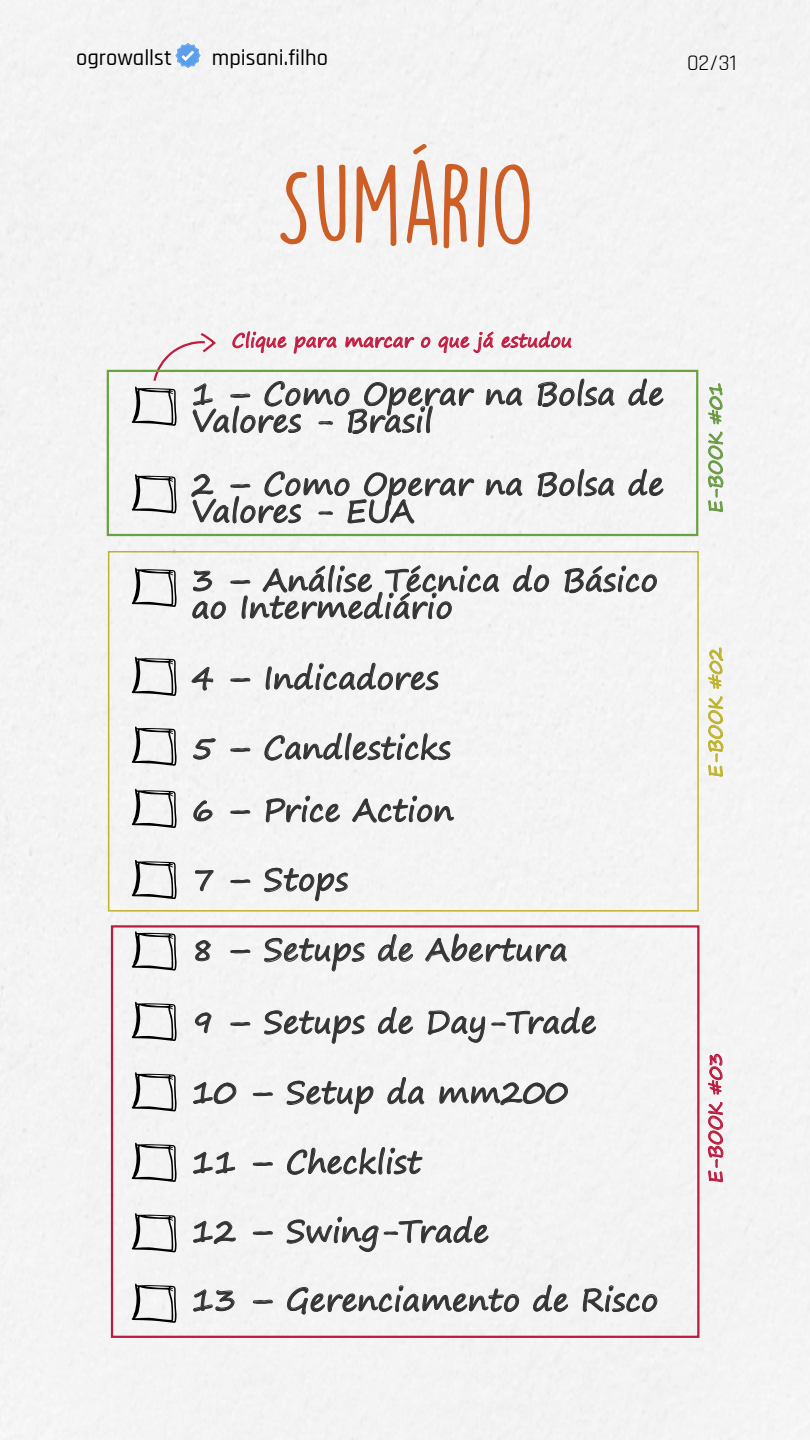
<style>
.page{position:relative;width:810px;height:1440px;background:#fff}
.page>*{position:absolute;margin:0;border:0;box-sizing:border-box;transform-origin:0 0}
.t1{font:102.75px "DK Lemon Yellow Sun";color:#cc5e26}
.t2{font:30.75px/27px "Segoe Print";color:#333}
.t3{font:500 22.5px "Rajdhani";color:#000}
.t4{font:22.5px "Rajdhani";color:#000}
.t5{font:18.45px "Segoe Print";color:#c11c40}
.t6{font:18.45px "Segoe Print";color:#699a43}
.t7{font:18.45px "Segoe Print";color:#bdb32d}
.t8{font:18.45px "Segoe Print";color:#ba1c40}
</style>
<div class="page">
<svg style="left:175px;top:43px;width:26px;height:25px"></svg>
<svg style="left:628px;top:378px;width:35px;height:28px"></svg>
<svg style="left:131px;top:474px;width:46px;height:40px"></svg>
<svg style="left:486px;top:478px;width:36px;height:18px"></svg>
<svg style="left:538px;top:469px;width:77px;height:28px"></svg>
<svg style="left:628px;top:469px;width:35px;height:27px"></svg>
<svg style="left:191px;top:471px;width:283px;height:53px"></svg>
<svg style="left:131px;top:568px;width:46px;height:39px"></svg>
<svg style="left:513px;top:565px;width:36px;height:27px"></svg>
<svg style="left:565px;top:565px;width:92px;height:28px"></svg>
<svg style="left:192px;top:565px;width:307px;height:57px"></svg>
<svg style="left:131px;top:657px;width:46px;height:39px"></svg>
<svg style="left:191px;top:667px;width:22px;height:44px"></svg>
<svg style="left:230px;top:678px;width:20px;height:4px"></svg>
<svg style="left:266px;top:663px;width:173px;height:30px"></svg>
<svg style="left:131px;top:726px;width:46px;height:40px"></svg>
<svg style="left:193px;top:738px;width:23px;height:22px"></svg>
<svg style="left:230px;top:748px;width:20px;height:4px"></svg>
<svg style="left:265px;top:733px;width:186px;height:28px"></svg>
<svg style="left:131px;top:789px;width:46px;height:39px"></svg>
<svg style="left:193px;top:800px;width:20px;height:21px"></svg>
<svg style="left:230px;top:810px;width:20px;height:4px"></svg>
<svg style="left:266px;top:796px;width:74px;height:26px"></svg>
<svg style="left:352px;top:796px;width:102px;height:27px"></svg>
<svg style="left:131px;top:860px;width:46px;height:39px"></svg>
<svg style="left:195px;top:870px;width:19px;height:21px"></svg>
<svg style="left:230px;top:879px;width:20px;height:4px"></svg>
<svg style="left:264px;top:868px;width:84px;height:33px"></svg>
<svg style="left:131px;top:931px;width:46px;height:40px"></svg>
<svg style="left:195px;top:940px;width:16px;height:21px"></svg>
<svg style="left:230px;top:950px;width:20px;height:3px"></svg>
<svg style="left:264px;top:938px;width:101px;height:34px"></svg>
<svg style="left:378px;top:934px;width:35px;height:28px"></svg>
<svg style="left:425px;top:934px;width:142px;height:28px"></svg>
<svg style="left:131px;top:1002px;width:46px;height:39px"></svg>
<svg style="left:195px;top:1012px;width:17px;height:21px"></svg>
<svg style="left:230px;top:1022px;width:20px;height:4px"></svg>
<svg style="left:264px;top:1010px;width:101px;height:34px"></svg>
<svg style="left:378px;top:1007px;width:35px;height:27px"></svg>
<svg style="left:428px;top:1002px;width:57px;height:41px"></svg>
<svg style="left:491px;top:1007px;width:105px;height:27px"></svg>
<svg style="left:131px;top:1072px;width:46px;height:40px"></svg>
<svg style="left:193px;top:1082px;width:43px;height:22px"></svg>
<svg style="left:253px;top:1092px;width:20px;height:4px"></svg>
<svg style="left:287px;top:1081px;width:87px;height:33px"></svg>
<svg style="left:387px;top:1077px;width:37px;height:27px"></svg>
<svg style="left:439px;top:1082px;width:129px;height:23px"></svg>
<svg style="left:131px;top:1143px;width:46px;height:39px"></svg>
<svg style="left:193px;top:1152px;width:42px;height:22px"></svg>
<svg style="left:253px;top:1162px;width:20px;height:4px"></svg>
<svg style="left:287px;top:1147px;width:136px;height:28px"></svg>
<svg style="left:193px;top:1221px;width:43px;height:23px"></svg>
<svg style="left:253px;top:1231px;width:20px;height:4px"></svg>
<svg style="left:287px;top:1216px;width:201px;height:36px"></svg>
<svg style="left:131px;top:1213px;width:46px;height:39px"></svg>
<svg style="left:193px;top:1289px;width:42px;height:23px"></svg>
<svg style="left:253px;top:1300px;width:20px;height:4px"></svg>
<svg style="left:287px;top:1285px;width:232px;height:30px"></svg>
<svg style="left:533px;top:1285px;width:35px;height:27px"></svg>
<svg style="left:583px;top:1285px;width:74px;height:27px"></svg>
<svg style="left:131px;top:1284px;width:46px;height:39px"></svg>
<svg style="left:131px;top:328px;width:484px;height:114px"></svg>
<div style="left:107px;top:370px;width:591px;height:166px;border:2px solid #69a243"></div>
<div style="left:108px;top:551px;width:591px;height:361px;border:2px solid #bdb32d"></div>
<div style="left:111px;top:925px;width:588px;height:413px;border:2px solid #ba1c40"></div>
<svg style="left:707px;top:383px;width:17px;height:130px"></svg>
<svg style="left:708px;top:647px;width:16px;height:130px"></svg>
<svg style="left:708px;top:1054px;width:16px;height:129px"></svg>
<p class="t3" style="left:76px;top:45px;width:97px">ogrowallst</p>
<p class="t3" style="left:212px;top:45px;width:117px">mpisani.filho</p>
<p class="t4" style="left:687px;top:50px;width:51px">02/31</p>
<h1 class="t1" style="left:275px;top:143px;width:261px">SUMÁRIO</h1>
<p class="t5" style="left:232px;top:324px;width:342px">Clique para marcar o que já estudou</p>
<p class="t2" style="left:191px;top:379px;width:474px">1 – Como Operar na Bolsa de<br>Valores - Brasil</p>
<p class="t2" style="left:191px;top:470px;width:474px">2 – Como Operar na Bolsa de<br>Valores - EUA</p>
<p class="t2" style="left:191px;top:566px;width:468px">3 – Análise Técnica do Básico ao Intermediário</p>
<p class="t2" style="left:191px;top:664px;width:249px">4 – Indicadores</p>
<p class="t2" style="left:191px;top:716px;width:264px;line-height:62.2px">5 – Candlesticks<br>6 – Price Action</p>
<p class="t2" style="left:191px;top:865px;width:158px">7 – Stops</p>
<p class="t2" style="left:191px;top:935px;width:378px">8 – Setups de Abertura</p>
<p class="t2" style="left:191px;top:1008px;width:407px">9 – Setups de Day-Trade</p>
<p class="t2" style="left:191px;top:1078px;width:378px">10 – Setup da mm200</p>
<p class="t2" style="left:191px;top:1148px;width:231px">11 – Checklist</p>
<p class="t2" style="left:191px;top:1217px;width:299px">12 – Swing-Trade</p>
<p class="t2" style="left:191px;top:1286px;width:468px">13 – Gerenciamento de Risco</p>
<p class="t6" style="left:699px;top:513px;width:132px;rotate:-90deg">E-BOOK #01</p>
<p class="t7" style="left:699px;top:778px;width:132px;rotate:-90deg">E-BOOK #02</p>
<p class="t8" style="left:699px;top:1183px;width:132px;rotate:-90deg">E-BOOK #03</p>
</div>
